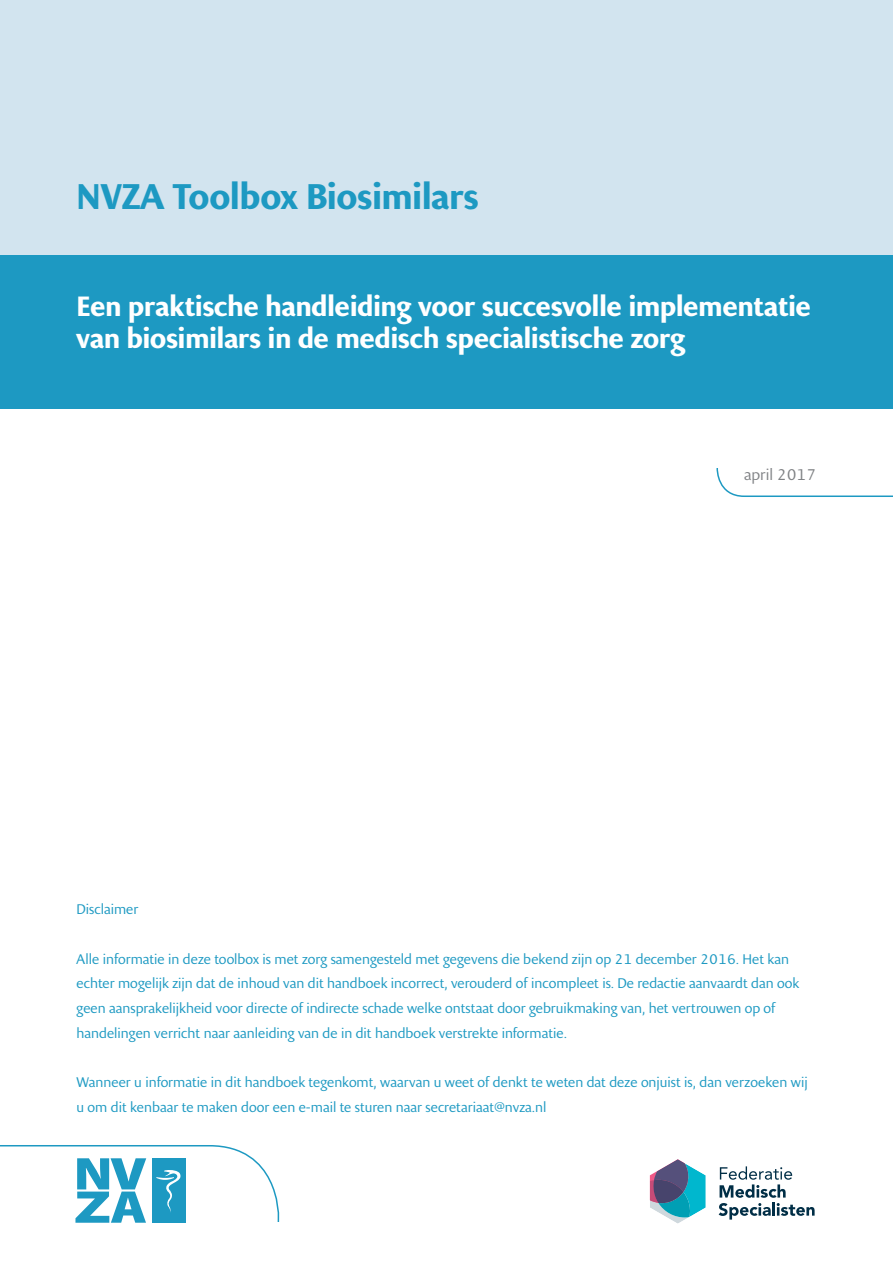
<style>
.page{position:relative;width:893px;height:1263px;background:#fff}
.page>*{position:absolute;margin:0;border:0;box-sizing:border-box;transform-origin:0 0}
.t1{font:700 34.5px "Presence";color:#1d99c2}
.t2{font:700 27px/32.4px "Presence";color:#fff}
.t3{font:15px "Presence";color:#808285}
.t4{font:13.5px/24.8px "Presence";color:#1d99c2}
</style>
<div class="page">
<div style="left:0;top:0;width:893px;height:255px;background:#d2e4ef"></div>
<svg style="left:0;top:1145px;width:280px;height:78px"></svg>
<div style="left:0;top:255px;width:893px;height:153px;background:#1d99c2"></div>
<svg style="left:716px;top:468px;width:177px;height:29px"></svg>
<svg style="left:719px;top:1166px;width:96px;height:53px"></svg>
<svg style="left:650px;top:1159px;width:56px;height:65px"></svg>
<p class="t1" style="left:77px;top:176px;width:404px">NVZA Toolbox Biosimilars</p>
<p class="t2" style="left:77px;top:291px;width:736px">Een praktische handleiding voor succesvolle implementatie van biosimilars in de medisch specialistische zorg</p>
<p class="t3" style="left:744px;top:465px;width:74px">april 2017</p>
<p class="t4" style="left:77px;top:897px;width:63px">Disclaimer</p>
<p class="t4" style="left:77px;top:947px;width:724px">Alle informatie in deze toolbox is met zorg samengesteld met gegevens die bekend zijn op 21 december 2016. Het kan echter mogelijk zijn dat de inhoud van dit handboek incorrect, verouderd of incompleet is. De redactie aanvaardt dan ook geen aansprakelijkheid voor directe of indirecte schade welke ontstaat door gebruikmaking van, het vertrouwen op of handelingen verricht naar aanleiding van de in dit handboek verstrekte informatie.</p>
<p class="t4" style="left:77px;top:1070px;width:733px">Wanneer u informatie in dit handboek tegenkomt, waarvan u weet of denkt te weten dat deze onjuist is, dan verzoeken wij u om dit kenbaar te maken door een e-mail te sturen naar secretariaat@nvza.nl</p>
</div>
